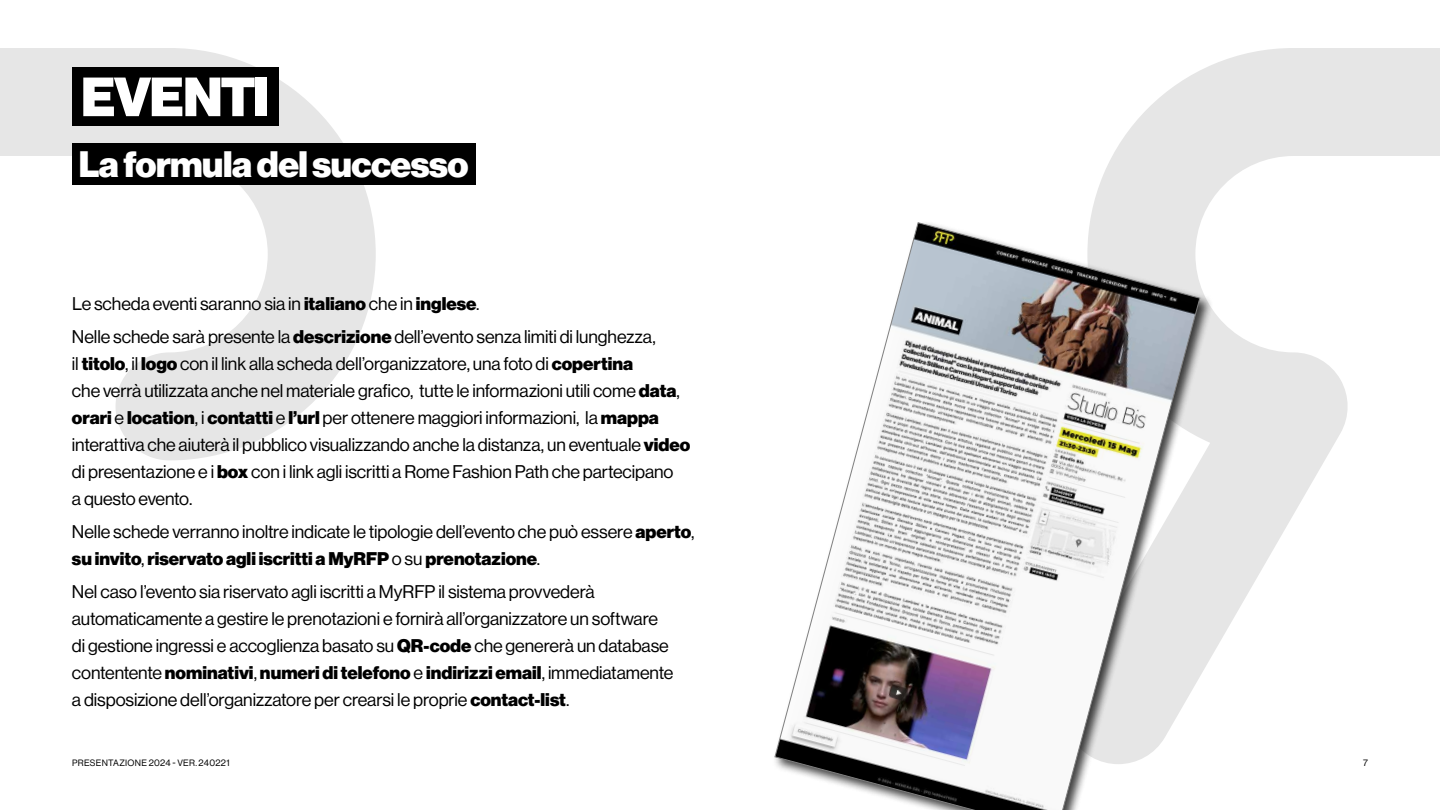
<style>
.page{position:relative;width:1440px;height:810px;background:#fff}
.page>*{position:absolute;margin:0;border:0;box-sizing:border-box;transform-origin:0 0}
.t1{font:900 54px "Neue Haas Display";letter-spacing:-.03em;color:#fff}
.t2{font:900 36px "Neue Haas Display";letter-spacing:-.015em;color:#fff}
.t3{font:18px/27px "Neue Haas Display";letter-spacing:-.005em;color:#000}
.t4{font:9px "Neue Haas Display";letter-spacing:.035em;color:#000}
.s1{font-weight:900}
</style>
<div class="page">
<svg style="left:1090px;top:48px;width:350px;height:605px"></svg>
<svg style="left:0;top:48px;width:376px;height:413px"></svg>
<div style="left:773px;top:220px;width:440px;height:590px;background:#000;opacity:.75"></div>
<svg style="left:775px;top:222px;width:425px;height:588px"></svg>
<div style="left:72px;top:68px;width:207px;height:58px;background:#000"></div>
<div style="left:72px;top:143px;width:404px;height:42px;background:#000"></div>
<h1 class="t1" style="left:81px;top:65px;width:190px">EVENTI</h1>
<h2 class="t2" style="left:79px;top:143px;width:391px">La formula del successo</h2>
<p class="t3" style="left:72px;top:287px;width:585px;line-height:33px">Le scheda eventi saranno sia in <span class="s1">italiano</span> che in <span class="s1">inglese</span>.<br>Nelle schede sarà presente la <span class="s1">descrizione</span> dell’evento senza limiti di lunghezza,</p>
<p class="t3" style="left:72px;top:350px;width:620px">il <span class="s1">titolo</span>, il <span class="s1">logo</span> con il link alla scheda dell’organizzatore, una foto di <span class="s1">copertina<br></span>che verrà utilizzata anche nel materiale grafico, tutte le informazioni utili come <span class="s1">data</span>, <span class="s1">orari</span> e <span class="s1">location</span>, i <span class="s1">contatti</span> e <span class="s1">l’url</span> per ottenere maggiori informazioni, la <span class="s1">mappa </span>interattiva che aiuterà il pubblico visualizzando anche la distanza, un eventuale <span class="s1">video </span>di presentazione e i <span class="s1">box</span> con i link agli iscritti a Rome Fashion Path che partecipano<br>a questo evento.</p>
<p class="t3" style="left:72px;top:518px;width:624px">Nelle schede verranno inoltre indicate le tipologie dell’evento che può essere <span class="s1">aperto</span>, <span class="s1">su invito</span>, <span class="s1">riservato agli iscritti a MyRFP</span> o su <span class="s1">prenotazione</span>.</p>
<p class="t3" style="left:72px;top:578px;width:603px">Nel caso l’evento sia riservato agli iscritti a MyRFP il sistema provvederà automaticamente a gestire le prenotazioni e fornirà all’organizzatore un software di gestione ingressi e accoglienza basato su <span class="s1">QR-code</span> che genererà un database contentente <span class="s1">nominativi</span>, <span class="s1">numeri di telefono</span> e <span class="s1">indirizzi email</span>, immediatamente a disposizione dell’organizzatore per crearsi le proprie <span class="s1">contact-list</span>.</p>
<p class="t4" style="left:72px;top:757px;width:159px">Presentazione 2024 - VER. 240221</p>
<p class="t4" style="left:1363px;top:757px;width:6px">7</p>
</div>
